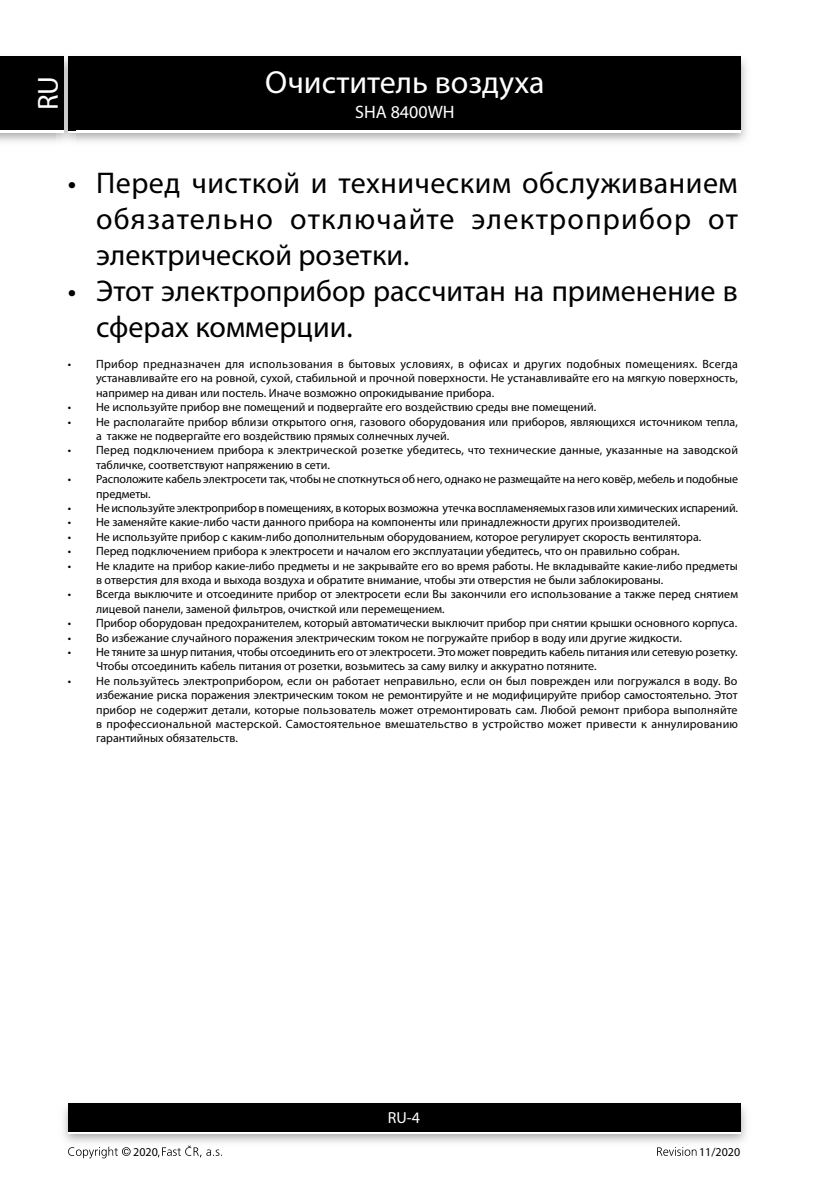
<style>
.page{position:relative;width:840px;height:1191px;background:#fff}
.page>*{position:absolute;margin:0;border:0;box-sizing:border-box;transform-origin:0 0}
.t1{font:32px "Myriad Pro";color:#fff}
.t2{font:30px/36px "Myriad Pro";color:#000;text-align:justify}
.t3{font:29px "Myriad Pro";color:#fff}
.t4{font:18px "Myriad Pro";color:#fff}
.t5{font:16px "Myriad Pro";color:#fff}
.t6{font:12px/14.4px "Myriad Pro";color:#000}
</style>
<div class="page">
<img style="left:0;top:56px;width:747px;height:86px">
<div style="left:68px;top:59px;width:672px;height:74px;background:#fff"></div>
<div style="left:68px;top:57px;width:672px;height:73px;background:#000"></div>
<img style="left:63px;top:1103px;width:684px;height:40px">
<div style="left:68px;top:1106px;width:672px;height:28px;background:linear-gradient(to right,#fff,#fff)"></div>
<div style="left:68px;top:1103px;width:672px;height:28px;background:#000"></div>
<img style="left:57px;top:56px;width:18px;height:86px">
<img style="left:68px;top:130px;width:7px;height:3px">
<svg style="left:68px;top:57px;width:7px;height:2px"></svg>
<img style="left:68px;top:59px;width:7px;height:71px">
<div style="left:0;top:59px;width:64px;height:74px;background:#fff"></div>
<div style="left:0;top:57px;width:64px;height:73px;background:#000"></div>
<svg style="left:68px;top:1146px;width:62px;height:12px"></svg>
<svg style="left:158px;top:1145px;width:64px;height:12px"></svg>
<svg style="left:657px;top:1147px;width:39px;height:8px"></svg>
<h3 class="t3" style="left:30px;top:110px;width:36px;rotate:-90deg">RU</h3>
<h1 class="t1" style="left:265px;top:62px;width:281px">Очиститель воздуха</h1>
<h3 class="t4" style="left:355px;top:101px;width:101px">SHA 8400WH</h3>
<h2 class="t2" style="left:96px;top:164px;width:643px;text-indent:-28px">• Перед чисткой и техническим обслуживанием обязательно отключайте электроприбор от электрической розетки.</h2>
<h2 class="t2" style="left:96px;top:272px;width:643px;text-indent:-28px">• Этот электроприбор рассчитан на применение в сферах коммерции.</h2>
<p class="t6" style="left:96px;top:356px;width:643px;text-align:justify;text-indent:-28px">• Прибор предназначен для использования в бытовых условиях, в офисах и других подобных помещениях. Всегда устанавливайте его на ровной, сухой, стабильной и прочной поверхности. Не устанавливайте его на мягкую поверхность, например на диван или постель. Иначе возможно опрокидывание прибора.</p>
<p class="t6" style="left:68px;top:400px;width:530px">• Не используйте прибор вне помещений и подвергайте его воздействию среды вне помещений.</p>
<p class="t6" style="left:96px;top:414px;width:643px;text-indent:-28px">• Не располагайте прибор вблизи открытого огня, газового оборудования или приборов, являющихся источником тепла, а также не подвергайте его воздействию прямых солнечных лучей.</p>
<p class="t6" style="left:96px;top:443px;width:643px;text-indent:-28px">• Перед подключением прибора к электрической розетке убедитесь, что технические данные, указанные на заводской табличке, соответствуют напряжению в сети.</p>
<p class="t6" style="left:96px;top:472px;width:643px;text-indent:-28px">• Расположите кабель электросети так, чтобы не споткнуться об него, однако не размещайте на него ковёр, мебель и подобные предметы.</p>
<p class="t6" style="left:68px;top:500px;width:671px">• Не используйте электроприбор в помещениях, в которых возможна утечка воспламеняемых газов или химических испарений.</p>
<p class="t6" style="left:68px;top:515px;width:613px">• Не заменяйте какие-либо части данного прибора на компоненты или принадлежности других производителей.</p>
<p class="t6" style="left:68px;top:529px;width:634px">• Не используйте прибор с каким-либо дополнительным оборудованием, которое регулирует скорость вентилятора.</p>
<p class="t6" style="left:68px;top:544px;width:613px">• Перед подключением прибора к электросети и началом его эксплуатации убедитесь, что он правильно собран.</p>
<p class="t6" style="left:96px;top:558px;width:643px;text-indent:-28px">• Не кладите на прибор какие-либо предметы и не закрывайте его во время работы. Не вкладывайте какие-либо предметы в отверстия для входа и выхода воздуха и обратите внимание, чтобы эти отверстия не были заблокированы.</p>
<p class="t6" style="left:96px;top:587px;width:643px;text-indent:-28px">• Всегда выключите и отсоедините прибор от электросети если Вы закончили его использование а также перед снятием лицевой панели, заменой фильтров, очисткой или перемещением.</p>
<p class="t6" style="left:68px;top:616px;width:670px">• Прибор оборудован предохранителем, который автоматически выключит прибор при снятии крышки основного корпуса.</p>
<p class="t6" style="left:68px;top:630px;width:615px">• Во избежание случайного поражения электрическим током не погружайте прибор в воду или другие жидкости.</p>
<p class="t6" style="left:96px;top:644px;width:642px;text-indent:-28px">• Не тяните за шнур питания, чтобы отсоединить его от электросети. Это может повредить кабель питания или сетевую розетку.<br>Чтобы отсоединить кабель питания от розетки, возьмитесь за саму вилку и аккуратно потяните.</p>
<p class="t6" style="left:96px;top:673px;width:643px;text-align:justify;text-indent:-28px">• Не пользуйтесь электроприбором, если он работает неправильно, если он был поврежден или погружался в воду. Во избежание риска поражения электрическим током не ремонтируйте и не модифицируйте прибор самостоятельно. Этот прибор не содержит детали, которые пользователь может отремонтировать сам. Любой ремонт прибора выполняйте в профессиональной мастерской. Самостоятельное вмешательство в устройство может привести к аннулированию гарантийных обязательств.</p>
<h3 class="t5" style="left:388px;top:1108px;width:34px">RU-4</h3>
<p class="t6" style="left:133px;top:1144px;width:26px">2020</p>
<p class="t6" style="left:698px;top:1144px;width:43px">11/2020</p>
</div>
